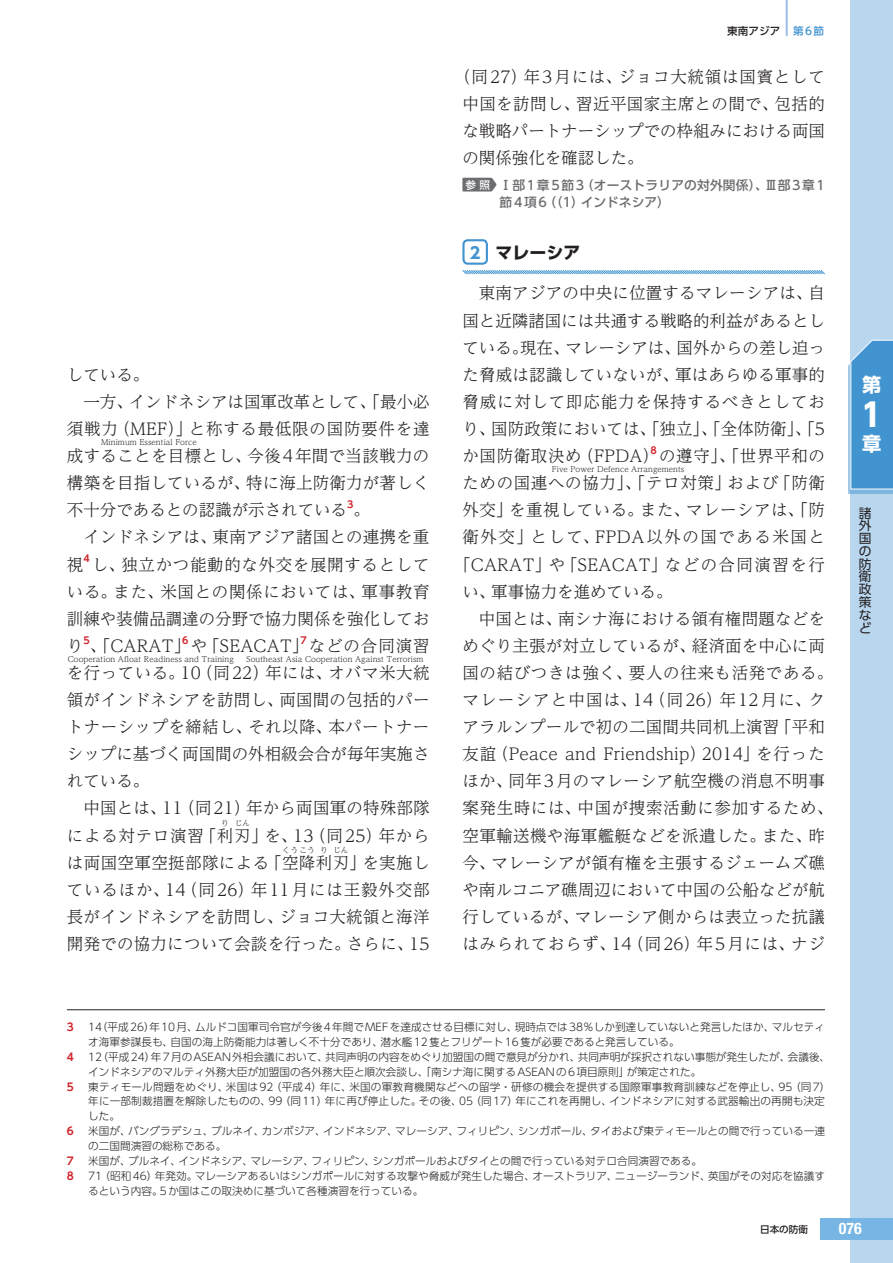
<style>
.page{position:relative;width:893px;height:1263px;background:#fff}
.page>*{position:absolute;margin:0;border:0;box-sizing:border-box;transform-origin:0 0}
.t1{font:700 31.95px "UD Shin Go Pro";color:#fff}
.t2{font:700 19.2px "UD Shin Go Pro";color:#fff}
.t3{font:700 16.95px "UD Shin Go Pro";color:#231f20}
.t4{font:300 16.5px/27.2px "UD Reimin Pro";letter-spacing:.015em;color:#231f20;text-align:justify}
.t5{font:300 16.5px "UD Reimin Pro";letter-spacing:.04em;color:#231f20}
.t6{font:300 16.5px "UD Reimin Pro";letter-spacing:.075em;color:#231f20}
.t7{font:300 16.5px "UD Reimin Pro";letter-spacing:.045em;color:#231f20}
.t8{font:300 16.5px "UD Reimin Pro";letter-spacing:.09em;color:#231f20}
.t9{font:700 condensed 15.9px "Helvetica Neue LT Std";color:#fff}
.t10{font:500 12.75px/17px "UD Shin Go Pro";letter-spacing:.01em;color:#6c6d70}
.t11{font:12.75px/12.8px "UD Shin Go Pro";color:#231f20;text-align:justify}
.t12{font:300 10.65px/14.9px "UD Shin Go Pro";color:#231f20}
.t13{font:500 10.65px "UD Shin Go Pro";color:#231f20}
.t14{font:700 10.65px "UD Shin Go Pro De";color:#d1232a}
.t15{font:500 10.65px "UD Shin Go Pro";color:#fff}
.t16{font:700 9.6px "UD Shin Go Pro De";color:#d1232a}
.t17{font:500 9.6px "UD Shin Go Pro";color:#231f20}
.t18{font:300 7.65px "UD Reimin Pro";letter-spacing:.005em;color:#231f20}
.s1{color:#4194d0}
.s2{font-size:15.9px;color:#4194d0}
</style>
<div class="page">
<svg style="left:462px;top:270px;width:363px;height:5px"></svg>
<svg style="left:462px;top:178px;width:35px;height:13px"></svg>
<div style="left:462px;top:239px;width:26px;height:26px;border:2px solid #4194d0;border-radius:4px"></div>
<hr style="left:67px;top:1009px;width:758px;height:1px;background:#231f20">
<div style="left:850px;top:0;width:43px;height:1263px;background:#b9d6ef"></div>
<div style="left:848px;top:344px;width:45px;height:150px;background:#4194d0;opacity:.5"></div>
<svg style="left:850px;top:339px;width:43px;height:151px"></svg>
<div style="left:821px;top:1218px;width:72px;height:21px;background:#77b6e4"></div>
<hr style="left:786px;top:0;width:2px;height:36px;background:#a1c1e5">
<p class="t4" style="left:67px;top:360px;width:84px">している。</p>
<p class="t4" style="left:83px;top:387px;width:348px">一方、インドネシアは国軍改革として、「最小必</p>
<p class="t7" style="left:67px;top:415px;width:364px">須戦力（MEF）」と称する最低限の国防要件を達</p>
<p class="t18" style="left:101px;top:436px;width:97px">Minimum Essential Force</p>
<p class="t4" style="left:67px;top:442px;width:364px">成することを目標とし、今後4年間で当該戦力の構築を目指しているが、特に海上防衛力が著しく不十分であるとの認識が示されている。</p>
<p class="t16" style="left:347px;top:497px;width:8px">3</p>
<p class="t4" style="left:83px;top:523px;width:347px">インドネシアは、東南アジア諸国との連携を重</p>
<p class="t4" style="left:67px;top:550px;width:18px">視</p>
<p class="t16" style="left:83px;top:551px;width:8px">4</p>
<p class="t4" style="left:67px;top:550px;width:364px;text-indent:25px">し、独立かつ能動的な外交を展開するとしている。また、米国との関係においては、軍事教育訓練や装備品調達の分野で協力関係を強化しており、「CARAT」や「SEACAT」などの合同演習</p>
<p class="t16" style="left:182px;top:632px;width:8px">6</p>
<p class="t16" style="left:300px;top:632px;width:8px">7</p>
<p class="t4" style="left:67px;top:658px;width:364px">を行っている。10（同22）年には、オバマ米大統領がインドネシアを訪問し、両国間の包括的パートナーシップを締結し、それ以降、本パートナーシップに基づく両国間の外相級会合が毎年実施されている。</p>
<p class="t4" style="left:67px;top:794px;width:364px;text-align:right">中国とは、11（同21）年から両国軍の特殊部隊による対テロ演習「利刃」を、13（同25）年から</p>
<p class="t16" style="left:83px;top:632px;width:8px">5</p>
<p class="t18" style="left:68px;top:652px;width:167px">Cooperation Afloat Readiness and Training</p>
<p class="t18" style="left:246px;top:652px;width:179px">Southeast Asia Cooperation Against Terrorism</p>
<p class="t18" style="left:221px;top:817px;width:9px">り</p>
<p class="t18" style="left:235px;top:817px;width:17px">じん</p>
<p class="t4" style="left:67px;top:848px;width:364px">は両国空軍空挺部隊による「空降利刃」を実施し</p>
<p class="t18" style="left:282px;top:844px;width:34px">くうこう</p>
<p class="t18" style="left:320px;top:844px;width:9px">り</p>
<p class="t18" style="left:333px;top:844px;width:17px">じん</p>
<p class="t4" style="left:67px;top:875px;width:364px">ているほか、14（同26）年11月には王毅外交部長がインドネシアを訪問し、ジョコ大統領と海洋開発での協力について会談を行った。さらに、15</p>
<p class="t13" style="left:727px;top:22px;width:98px">東南アジア <span class="s1">第6節</span></p>
<p class="t4" style="left:462px;top:62px;width:364px;text-indent:-8px">（同27）年3月には、ジョコ大統領は国賓として中国を訪問し、習近平国家主席との間で、包括的な戦略パートナーシップでの枠組みにおける両国の関係強化を確認した。</p>
<p class="t10" style="left:500px;top:176px;width:327px">Ⅰ部1章5節3（オーストラリアの対外関係）、Ⅲ部3章1節4項6（（1）インドネシア）</p>
<p class="t3" style="left:470px;top:239px;width:112px"><span class="s2">2</span> マレーシア</p>
<p class="t4" style="left:462px;top:279px;width:364px;text-indent:16px">東南アジアの中央に位置するマレーシアは、自国と近隣諸国には共通する戦略的利益があるとしている。現在、マレーシアは、国外からの差し迫った脅威は認識していないが、軍はあらゆる軍事的脅威に対して即応能力を保持するべきとしており、国防政策においては、「独立」、「全体防衛」、「5か国防衛取決め（FPDA）の遵守」、「世界平和の</p>
<p class="t18" style="left:552px;top:463px;width:134px">Five Power Defence Arrangements</p>
<p class="t15" style="left:465px;top:176px;width:26px">参照</p>
<p class="t16" style="left:651px;top:442px;width:8px">8</p>
<p class="t5" style="left:462px;top:469px;width:364px">ための国連への協力」、「テロ対策」および「防衛</p>
<p class="t4" style="left:462px;top:496px;width:364px">外交」を重視している。また、マレーシアは、「防</p>
<p class="t8" style="left:462px;top:524px;width:364px">衛外交」として、FPDA以外の国である米国と</p>
<p class="t4" style="left:454px;top:550px;width:372px">「CARAT」や「SEACAT」などの合同演習を行</p>
<p class="t4" style="left:462px;top:577px;width:212px">い、軍事協力を進めている。</p>
<p class="t4" style="left:479px;top:604px;width:347px">中国とは、南シナ海における領有権問題などを</p>
<p class="t4" style="left:462px;top:631px;width:364px">めぐり主張が対立しているが、経済面を中心に両</p>
<p class="t5" style="left:462px;top:659px;width:372px">国の結びつきは強く、要人の往来も活発である。</p>
<p class="t6" style="left:462px;top:686px;width:364px">マレーシアと中国は、14（同26）年12月に、ク</p>
<p class="t4" style="left:462px;top:713px;width:364px">アラルンプールで初の二国間共同机上演習「平和</p>
<p class="t4" style="left:462px;top:740px;width:364px">友誼（Peace and Friendship）2014」を行った</p>
<p class="t4" style="left:462px;top:767px;width:364px">ほか、同年3月のマレーシア航空機の消息不明事</p>
<p class="t5" style="left:462px;top:795px;width:372px">案発生時には、中国が捜索活動に参加するため、</p>
<p class="t4" style="left:462px;top:821px;width:364px">空軍輸送機や海軍艦艇などを派遣した。また、昨</p>
<p class="t4" style="left:462px;top:848px;width:364px">今、マレーシアが領有権を主張するジェームズ礁</p>
<p class="t4" style="left:462px;top:875px;width:364px">や南ルコニア礁周辺において中国の公船などが航</p>
<p class="t4" style="left:462px;top:902px;width:364px">行しているが、マレーシア側からは表立った抗議</p>
<p class="t5" style="left:462px;top:930px;width:364px">はみられておらず、14（同26）年5月には、ナジ</p>
<p class="t14" style="left:67px;top:1018px;width:9px">3</p>
<p class="t12" style="left:88px;top:1019px;width:738px">14（平成26）年10月、ムルドコ国軍司令官が今後4年間でMEFを達成させる目標に対し、現時点では38％しか到達していないと発言したほか、マルセティオ海軍参謀長も、自国の海上防衛能力は著しく不十分であり、潜水艦12隻とフリゲート16隻が必要であると発言している。</p>
<p class="t14" style="left:67px;top:1048px;width:9px">4</p>
<p class="t12" style="left:88px;top:1049px;width:743px">12（平成24）年7月のASEAN外相会議において、共同声明の内容をめぐり加盟国の間で意見が分かれ、共同声明が採択されない事態が発生したが、会議後、インドネシアのマルティ外務大臣が加盟国の各外務大臣と順次会談し、「南シナ海に関するASEANの6項目原則」が策定された。</p>
<p class="t14" style="left:67px;top:1078px;width:9px">5</p>
<p class="t12" style="left:88px;top:1079px;width:744px">東ティモール問題をめぐり、米国は92（平成4）年に、米国の軍教育機関などへの留学・研修の機会を提供する国際軍事教育訓練などを停止し、95（同7）年に一部制裁措置を解除したものの、99（同11）年に再び停止した。その後、05（同17）年にこれを再開し、インドネシアに対する武器輸出の再開も決定した。</p>
<p class="t14" style="left:67px;top:1122px;width:9px">6</p>
<p class="t12" style="left:88px;top:1123px;width:738px">米国が、バングラデシュ、ブルネイ、カンボジア、インドネシア、マレーシア、フィリピン、シンガポール、タイおよび東ティモールとの間で行っている一連の二国間演習の総称である。</p>
<p class="t14" style="left:67px;top:1152px;width:9px">7</p>
<p class="t12" style="left:88px;top:1153px;width:615px">米国が、ブルネイ、インドネシア、マレーシア、フィリピン、シンガポールおよびタイとの間で行っている対テロ合同演習である。</p>
<p class="t14" style="left:67px;top:1167px;width:9px">8</p>
<p class="t12" style="left:88px;top:1168px;width:738px">71（昭和46）年発効。マレーシアあるいはシンガポールに対する攻撃や脅威が発生した場合、オーストラリア、ニュージーランド、英国がその対応を協議するという内容。5か国はこの取決めに基づいて各種演習を行っている。</p>
<p class="t2" style="left:862px;top:369px;width:20px">第</p>
<h1 class="t1" style="left:856px;top:389px;width:21px">１</h1>
<p class="t2" style="left:862px;top:428px;width:20px">章</p>
<p class="t11" style="left:859px;top:506px;width:14px">諸外国の防衛政策など</p>
<p class="t17" style="left:760px;top:1221px;width:49px">日本の防衛</p>
<p class="t9" style="left:839px;top:1219px;width:24px">076</p>
</div>
